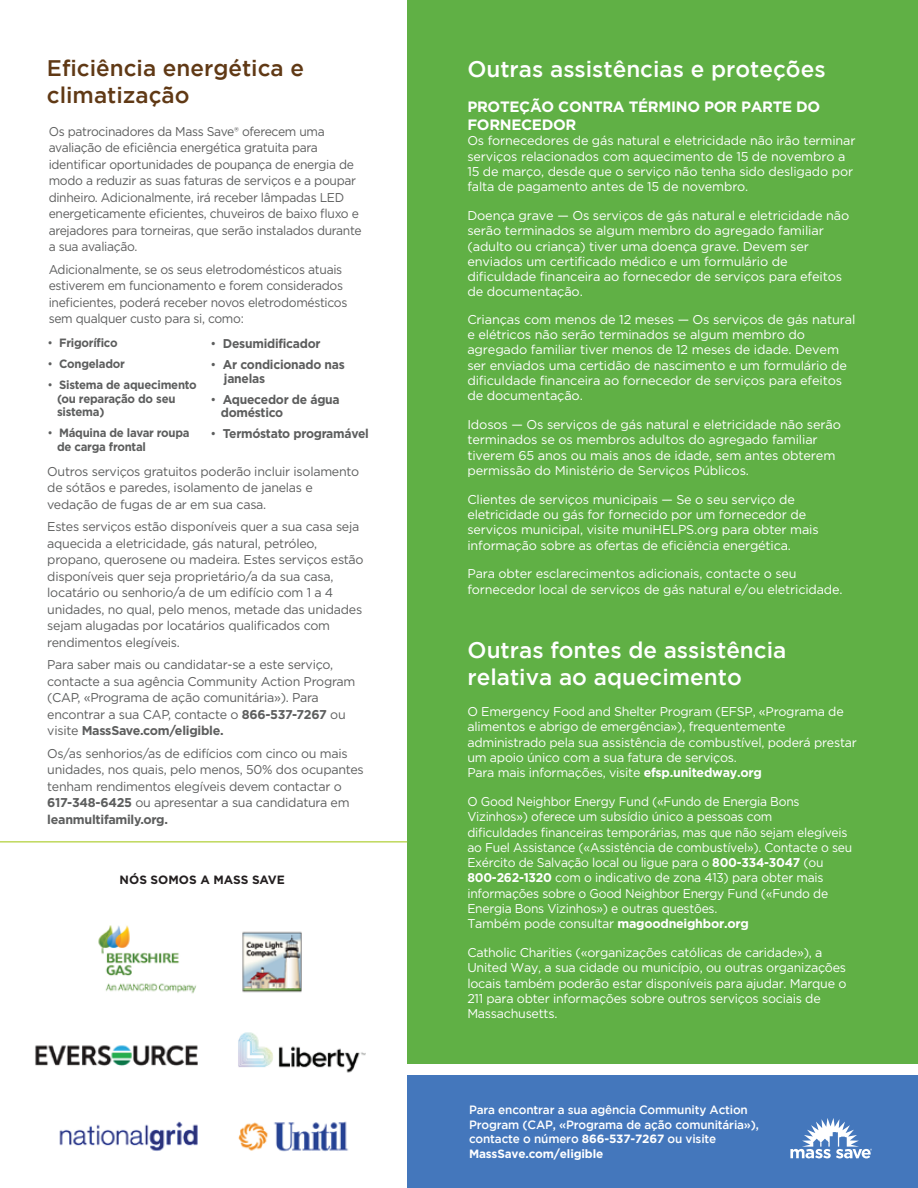
<style>
.page{position:relative;width:918px;height:1188px;background:#fff}
.page>*{position:absolute;margin:0;border:0;box-sizing:border-box;transform-origin:0 0}
.t1{font:500 22.5px/27px "Gotham";color:#fff}
.t2{font:500 22.5px/27px "Gotham";color:#603915}
.t3{font:700 15px/18px "Gotham";letter-spacing:-.02em;color:#fff}
.t4{font:12.75px/15.3px "Gotham";letter-spacing:-.01em;color:#fff}
.t5{font:12.75px/16.5px "Gotham";letter-spacing:-.02em;color:#5d5e5e}
.t6{font:12.75px/16.5px "Gotham";letter-spacing:-.02em;color:#5d5e5e;scale:.95 1}
.t7{font:12.75px/15.3px "Gotham";letter-spacing:-.01em;color:#fff;scale:.95 1}
.t8{font:700 12.75px/13.5px "Gotham";letter-spacing:-.02em;color:#5d5e5e;scale:.95 1}
.t9{font:500 12px/14.4px "Gotham";letter-spacing:-.015em;color:#fff}
.t10{font:700 12px/13.5px "Gotham";letter-spacing:-.02em;color:#5d5e5e;scale:.95 1}
.t11{font:700 12px "Gotham";color:#231f20}
.s1{font-weight:400}
.s2{font-weight:700}
</style>
<div class="page">
<div style="left:407px;top:0;width:511px;height:1063px;background:#60b045"></div>
<hr style="left:0;top:841px;width:407px;height:2px;background:#bfd85c">
<div style="left:407px;top:1075px;width:511px;height:113px;background:#4477bc"></div>
<img style="left:35px;top:925px;width:331px;height:227px">
<svg style="left:790px;top:1118px;width:82px;height:40px"></svg>
<h1 class="t2" style="left:47px;top:57px;width:259px">Eficiência energética e climatização</h1>
<p class="t6" style="left:49px;top:124px;width:331px">Os patrocinadores da Mass Save® oferecem uma avaliação de eficiência energética gratuita para identificar oportunidades de poupança de energia de modo a reduzir as suas faturas de serviços e a poupar dinheiro. Adicionalmente, irá receber lâmpadas LED energeticamente eficientes, chuveiros de baixo fluxo e arejadores para torneiras, que serão instalados durante a sua avaliação.</p>
<p class="t6" style="left:49px;top:262px;width:316px">Adicionalmente, se os seus eletrodomésticos atuais estiverem em funcionamento e forem considerados ineficientes, poderá receber novos eletrodomésticos sem qualquer custo para si, como:</p>
<p class="t10" style="left:47px;top:337px;width:75px"><span class="s1">•</span> Frigorífico</p>
<p class="t10" style="left:47px;top:358px;width:83px"><span class="s1">•</span> Congelador</p>
<p class="t10" style="left:57px;top:379px;width:149px;text-indent:-10px"><span class="s1">•</span> Sistema de aquecimento (ou reparação do seu sistema)</p>
<p class="t10" style="left:57px;top:427px;width:141px;text-indent:-10px"><span class="s1">•</span> Máquina de lavar roupa de carga frontal</p>
<p class="t8" style="left:211px;top:338px;width:117px"><span class="s1">•</span> Desumidificador</p>
<p class="t8" style="left:224px;top:359px;width:129px;text-indent:-13px"><span class="s1">•</span> Ar condicionado nas janelas</p>
<p class="t8" style="left:221px;top:393px;width:127px;text-indent:-10px"><span class="s1">•</span> Aquecedor de água doméstico</p>
<p class="t8" style="left:211px;top:428px;width:168px"><span class="s1">•</span> Termóstato programável</p>
<p class="t5" style="left:47px;top:464px;width:313px">Outros serviços gratuitos poderão incluir isolamento de sótãos e paredes, isolamento de janelas e vedação de fugas de ar em sua casa.</p>
<p class="t5" style="left:47px;top:519px;width:318px">Estes serviços estão disponíveis quer a sua casa seja aquecida a eletricidade, gás natural, petróleo, propano, querosene ou madeira. Estes serviços estão disponíveis quer seja proprietário/a da sua casa, locatário ou senhorio/a de um edifício com 1 a 4 unidades, no qual, pelo menos, metade das unidades sejam alugadas por locatários qualificados com rendimentos elegíveis.</p>
<p class="t5" style="left:47px;top:657px;width:310px">Para saber mais ou candidatar-se a este serviço, contacte a sua agência Community Action Program (CAP, «Programa de ação comunitária»). Para encontrar a sua CAP, contacte o <span class="s2">866-537-7267</span> ou visite <span class="s2">MassSave.com/eligible.</span></p>
<p class="t5" style="left:47px;top:746px;width:318px">Os/as senhorios/as de edifícios com cinco ou mais unidades, nos quais, pelo menos, 50% dos ocupantes tenham rendimentos elegíveis devem contactar o <span class="s2">617-348-6425</span> ou apresentar a sua candidatura em <span class="s2">leanmultifamily.org.</span></p>
<p class="t11" style="left:120px;top:876px;width:167px">NÓS SOMOS A MASS SAVE</p>
<h1 class="t1" style="left:467px;top:58px;width:360px">Outras assistências e proteções</h1>
<p class="t3" style="left:467px;top:99px;width:354px">PROTEÇÃO CONTRA TÉRMINO POR PARTE DO<br>FORNECEDOR</p>
<p class="t4" style="left:467px;top:134px;width:390px">Os fornecedores de gás natural e eletricidade não irão terminar serviços relacionados com aquecimento de 15 de novembro a 15 de março, desde que o serviço não tenha sido desligado por falta de pagamento antes de 15 de novembro.</p>
<p class="t4" style="left:467px;top:209px;width:383px">Doença grave — Os serviços de gás natural e eletricidade não serão terminados se algum membro do agregado familiar (adulto ou criança) tiver uma doença grave. Devem ser enviados um certificado médico e um formulário de dificuldade financeira ao fornecedor de serviços para efeitos de documentação.</p>
<p class="t4" style="left:467px;top:313px;width:390px">Crianças com menos de 12 meses — Os serviços de gás natural e elétricos não serão terminados se algum membro do agregado familiar tiver menos de 12 meses de idade. Devem ser enviados uma certidão de nascimento e um formulário de dificuldade financeira ao fornecedor de serviços para efeitos de documentação.</p>
<p class="t4" style="left:467px;top:418px;width:375px">Idosos — Os serviços de gás natural e eletricidade não serão terminados se os membros adultos do agregado familiar tiverem 65 anos ou mais anos de idade, sem antes obterem permissão do Ministério de Serviços Públicos.</p>
<p class="t4" style="left:467px;top:493px;width:353px">Clientes de serviços municipais — Se o seu serviço de eletricidade ou gás for fornecido por um fornecedor de serviços municipal, visite muniHELPS.org para obter mais informação sobre as ofertas de eficiência energética.</p>
<p class="t4" style="left:467px;top:567px;width:377px">Para obter esclarecimentos adicionais, contacte o seu fornecedor local de serviços de gás natural e/ou eletricidade.</p>
<h1 class="t1" style="left:468px;top:638px;width:320px">Outras fontes de assistência relativa ao aquecimento</h1>
<p class="t4" style="left:467px;top:705px;width:391px">O Emergency Food and Shelter Program (EFSP, «Programa de alimentos e abrigo de emergência»), frequentemente administrado pela sua assistência de combustível, poderá prestar um apoio único com a sua fatura de serviços.<br>Para mais informações, visite <span class="s2">efsp.unitedway.org</span></p>
<p class="t7" style="left:467px;top:795px;width:407px">O Good Neighbor Energy Fund («Fundo de Energia Bons Vizinhos») oferece um subsídio único a pessoas com<br>dificuldades financeiras temporárias, mas que não sejam elegíveis ao Fuel Assistance («Assistência de combustível»). Contacte o seu Exército de Salvação local ou ligue para o <span class="s2">800-334-3047</span> (ou <span class="s2">800-262-1320</span> com o indicativo de zona 413) para obter mais informações sobre o Good Neighbor Energy Fund («Fundo de Energia Bons Vizinhos») e outras questões.<br>Também pode consultar <span class="s2">magoodneighbor.org</span></p>
<p class="t4" style="left:467px;top:946px;width:381px">Catholic Charities («organizações católicas de caridade»), a United Way, a sua cidade ou município, ou outras organizações locais também poderão estar disponíveis para ajudar. Marque o 211 para obter informações sobre outros serviços sociais de Massachusetts.</p>
<p class="t9" style="left:469px;top:1104px;width:292px">Para encontrar a sua agência Community Action Program (CAP, «Programa de ação comunitária»), contacte o número <span class="s2">866-537-7267</span> ou visite <span class="s2">MassSave.com/eligible</span></p>
</div>
